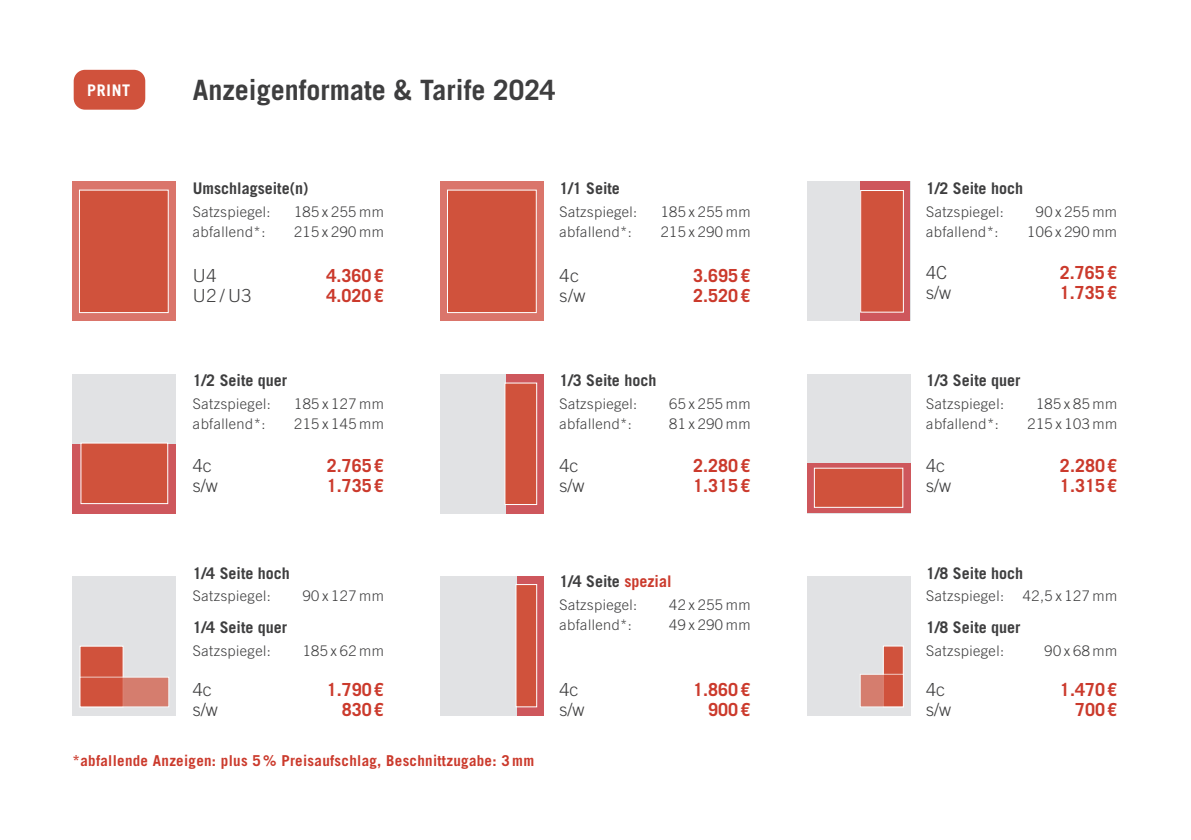
<style>
.page{position:relative;width:1191px;height:840px;background:#fff}
.page>*{position:absolute;margin:0;border:0;box-sizing:border-box;transform-origin:0 0}
.t1{font:700 28px "Trade Gothic LT Std";color:#3e3e3f}
.t2{font:700 18px "Trade Gothic LT Std";color:#cb3a2c}
.t3{font:300 18px "Trade Gothic LT Std";color:#3e3e3f}
.t4{font:700 16px "Trade Gothic LT Std";color:#3e3e3f}
.t5{font:700 16px "Trade Gothic LT Std";letter-spacing:.05em;color:#fff}
.t6{font:700 15px "Trade Gothic LT Std";letter-spacing:.02em;color:#cb3a2c}
.t7{font:300 14.6px "Trade Gothic LT Std";letter-spacing:.03em;color:#3e3e3f}
.t8{font:300 14.6px "Trade Gothic LT Std";letter-spacing:.11em;color:#3e3e3f}
.s1{color:#cb3a2c}
</style>
<div class="page">
<div style="left:74px;top:70px;width:71px;height:40px;background:#d0523c;border-radius:11px"></div>
<div style="left:72px;top:181px;width:103px;height:140px;background:#da756b"></div>
<div style="left:79px;top:189px;width:90px;height:124px;background:#d0523c;border:1px solid #fff"></div>
<div style="left:440px;top:181px;width:103px;height:140px;background:#da756b"></div>
<div style="left:447px;top:189px;width:90px;height:124px;background:#d0523c;border:1px solid #fff"></div>
<div style="left:807px;top:181px;width:103px;height:140px;background:#e1e2e4"></div>
<div style="left:860px;top:181px;width:50px;height:140px;background:#ce575c"></div>
<div style="left:860px;top:190px;width:44px;height:122px;background:#d0523c;border:1px solid #fff"></div>
<div style="left:72px;top:374px;width:103px;height:139px;background:#e1e2e4"></div>
<svg style="left:72px;top:444px;width:103px;height:69px;background:#ce595e"></svg>
<div style="left:80px;top:442px;width:88px;height:62px;background:#d0523c;border:1px solid #fff"></div>
<div style="left:440px;top:374px;width:103px;height:139px;background:#e1e2e4"></div>
<svg style="left:505px;top:374px;width:38px;height:139px"></svg>
<div style="left:504px;top:382px;width:33px;height:122px;background:#d0523c;border:1px solid #fff"></div>
<div style="left:807px;top:374px;width:103px;height:139px;background:#e1e2e4"></div>
<svg style="left:807px;top:463px;width:103px;height:50px;background:#d06065"></svg>
<div style="left:814px;top:467px;width:89px;height:40px;background:#d0523c;border:1px solid #fff"></div>
<div style="left:72px;top:576px;width:103px;height:139px;background:#e1e2e4"></div>
<div style="left:80px;top:645px;width:44px;height:62px;background:#d0523c;border:1px solid #fff"></div>
<svg style="left:79px;top:676px;width:90px;height:31px;fill:#d57d6e"></svg>
<div style="left:440px;top:576px;width:103px;height:139px;background:#e1e2e4"></div>
<div style="left:516px;top:576px;width:27px;height:139px;background:linear-gradient(to bottom,#ce575c,#ce575c)"></div>
<div style="left:515px;top:583px;width:22px;height:124px;background:#d0523c;border:1px solid #fff"></div>
<div style="left:807px;top:576px;width:103px;height:139px;background:#e1e2e4"></div>
<div style="left:882px;top:645px;width:21px;height:62px;background:#d0523c;border:1px solid #fff"></div>
<svg style="left:860px;top:673px;width:44px;height:34px"></svg>
<p class="t5" style="left:87px;top:80px;width:45px">PRINT</p>
<h1 class="t1" style="left:193px;top:73px;width:364px">Anzeigenformate &amp; Tarife 2024</h1>
<p class="t4" style="left:193px;top:178px;width:117px">Umschlagseite(n)</p>
<p class="t7" style="left:193px;top:202px;width:79px">Satzspiegel:</p>
<p class="t7" style="left:294px;top:202px;width:91px">185 x 255 mm</p>
<p class="t7" style="left:193px;top:222px;width:74px">abfallend*:</p>
<p class="t7" style="left:294px;top:222px;width:91px">215 x 290 mm</p>
<p class="t3" style="left:193px;top:265px;width:25px">U4</p>
<p class="t2" style="left:326px;top:265px;width:59px">4.360€</p>
<p class="t3" style="left:193px;top:285px;width:60px">U2/U3</p>
<p class="t2" style="left:326px;top:285px;width:59px">4.020€</p>
<p class="t4" style="left:193px;top:370px;width:96px">1/2 Seite quer</p>
<p class="t7" style="left:193px;top:395px;width:79px">Satzspiegel:</p>
<p class="t7" style="left:294px;top:395px;width:91px">185 x 127 mm</p>
<p class="t7" style="left:193px;top:415px;width:74px">abfallend*:</p>
<p class="t7" style="left:294px;top:415px;width:91px">215 x 145 mm</p>
<p class="t3" style="left:193px;top:454px;width:21px">4c</p>
<p class="t2" style="left:327px;top:454px;width:59px">2.765€</p>
<p class="t3" style="left:193px;top:474px;width:27px">s/w</p>
<p class="t2" style="left:327px;top:474px;width:59px">1.735€</p>
<p class="t4" style="left:559px;top:178px;width:62px">1/1 Seite</p>
<p class="t7" style="left:559px;top:202px;width:79px">Satzspiegel:</p>
<p class="t7" style="left:660px;top:202px;width:91px">185 x 255 mm</p>
<p class="t7" style="left:559px;top:222px;width:74px">abfallend*:</p>
<p class="t7" style="left:660px;top:222px;width:91px">215 x 290 mm</p>
<p class="t3" style="left:559px;top:265px;width:21px">4c</p>
<p class="t2" style="left:693px;top:265px;width:59px">3.695€</p>
<p class="t3" style="left:559px;top:285px;width:28px">s/w</p>
<p class="t2" style="left:693px;top:285px;width:59px">2.520€</p>
<p class="t4" style="left:559px;top:370px;width:98px">1/3 Seite hoch</p>
<p class="t7" style="left:559px;top:395px;width:79px">Satzspiegel:</p>
<p class="t7" style="left:669px;top:395px;width:83px">65 x 255 mm</p>
<p class="t7" style="left:559px;top:415px;width:74px">abfallend*:</p>
<p class="t7" style="left:669px;top:415px;width:83px">81 x 290 mm</p>
<p class="t3" style="left:559px;top:454px;width:21px">4c</p>
<p class="t2" style="left:693px;top:454px;width:59px">2.280€</p>
<p class="t3" style="left:559px;top:474px;width:27px">s/w</p>
<p class="t2" style="left:693px;top:474px;width:59px">1.315€</p>
<p class="t4" style="left:193px;top:562px;width:98px">1/4 Seite hoch</p>
<p class="t7" style="left:193px;top:587px;width:79px">Satzspiegel:</p>
<p class="t7" style="left:303px;top:587px;width:83px">90 x 127 mm</p>
<p class="t4" style="left:193px;top:617px;width:96px">1/4 Seite quer</p>
<p class="t7" style="left:193px;top:641px;width:79px">Satzspiegel:</p>
<p class="t7" style="left:303px;top:641px;width:83px">185 x 62 mm</p>
<p class="t3" style="left:193px;top:678px;width:21px">4c</p>
<p class="t2" style="left:327px;top:677px;width:59px">1.790€</p>
<p class="t3" style="left:193px;top:698px;width:27px">s/w</p>
<p class="t2" style="left:342px;top:697px;width:44px">830€</p>
<p class="t6" style="left:73px;top:751px;width:463px">*abfallende Anzeigen: plus 5 % Preisaufschlag, Beschnittzugabe: 3 mm</p>
<p class="t4" style="left:559px;top:571px;width:114px">1/4 Seite <span class="s1">spezial</span></p>
<p class="t7" style="left:559px;top:595px;width:79px">Satzspiegel:</p>
<p class="t7" style="left:669px;top:595px;width:83px">42 x 255 mm</p>
<p class="t7" style="left:559px;top:615px;width:74px">abfallend*:</p>
<p class="t7" style="left:669px;top:615px;width:83px">49 x 290 mm</p>
<p class="t3" style="left:559px;top:678px;width:21px">4c</p>
<p class="t2" style="left:693px;top:677px;width:59px">1.860€</p>
<p class="t3" style="left:559px;top:698px;width:27px">s/w</p>
<p class="t2" style="left:708px;top:697px;width:44px">900€</p>
<p class="t4" style="left:926px;top:178px;width:98px">1/2 Seite hoch</p>
<p class="t7" style="left:926px;top:202px;width:79px">Satzspiegel:</p>
<p class="t7" style="left:1035px;top:202px;width:83px">90 x 255 mm</p>
<p class="t7" style="left:926px;top:222px;width:74px">abfallend*:</p>
<p class="t7" style="left:1027px;top:222px;width:91px">106 x 290 mm</p>
<p class="t3" style="left:926px;top:262px;width:23px">4C</p>
<p class="t2" style="left:1059px;top:262px;width:59px">2.765€</p>
<p class="t3" style="left:926px;top:282px;width:27px">s/w</p>
<p class="t2" style="left:1059px;top:282px;width:59px">1.735€</p>
<p class="t4" style="left:926px;top:370px;width:96px">1/3 Seite quer</p>
<p class="t7" style="left:926px;top:395px;width:79px">Satzspiegel:</p>
<p class="t7" style="left:1036px;top:395px;width:83px">185 x 85 mm</p>
<p class="t7" style="left:926px;top:415px;width:74px">abfallend*:</p>
<p class="t7" style="left:1027px;top:415px;width:91px">215 x 103 mm</p>
<p class="t3" style="left:926px;top:454px;width:21px">4c</p>
<p class="t2" style="left:1060px;top:454px;width:59px">2.280€</p>
<p class="t3" style="left:926px;top:474px;width:27px">s/w</p>
<p class="t2" style="left:1060px;top:474px;width:59px">1.315€</p>
<p class="t4" style="left:926px;top:562px;width:98px">1/8 Seite hoch</p>
<p class="t7" style="left:926px;top:587px;width:79px">Satzspiegel:</p>
<p class="t7" style="left:1023px;top:587px;width:96px">42,5 x 127 mm</p>
<p class="t4" style="left:926px;top:617px;width:96px">1/8 Seite quer</p>
<p class="t7" style="left:926px;top:641px;width:79px">Satzspiegel:</p>
<p class="t8" style="left:1044px;top:641px;width:74px">90x68mm</p>
<p class="t3" style="left:926px;top:678px;width:21px">4c</p>
<p class="t2" style="left:1060px;top:677px;width:59px">1.470€</p>
<p class="t3" style="left:926px;top:698px;width:27px">s/w</p>
<p class="t2" style="left:1075px;top:697px;width:44px">700€</p>
</div>
